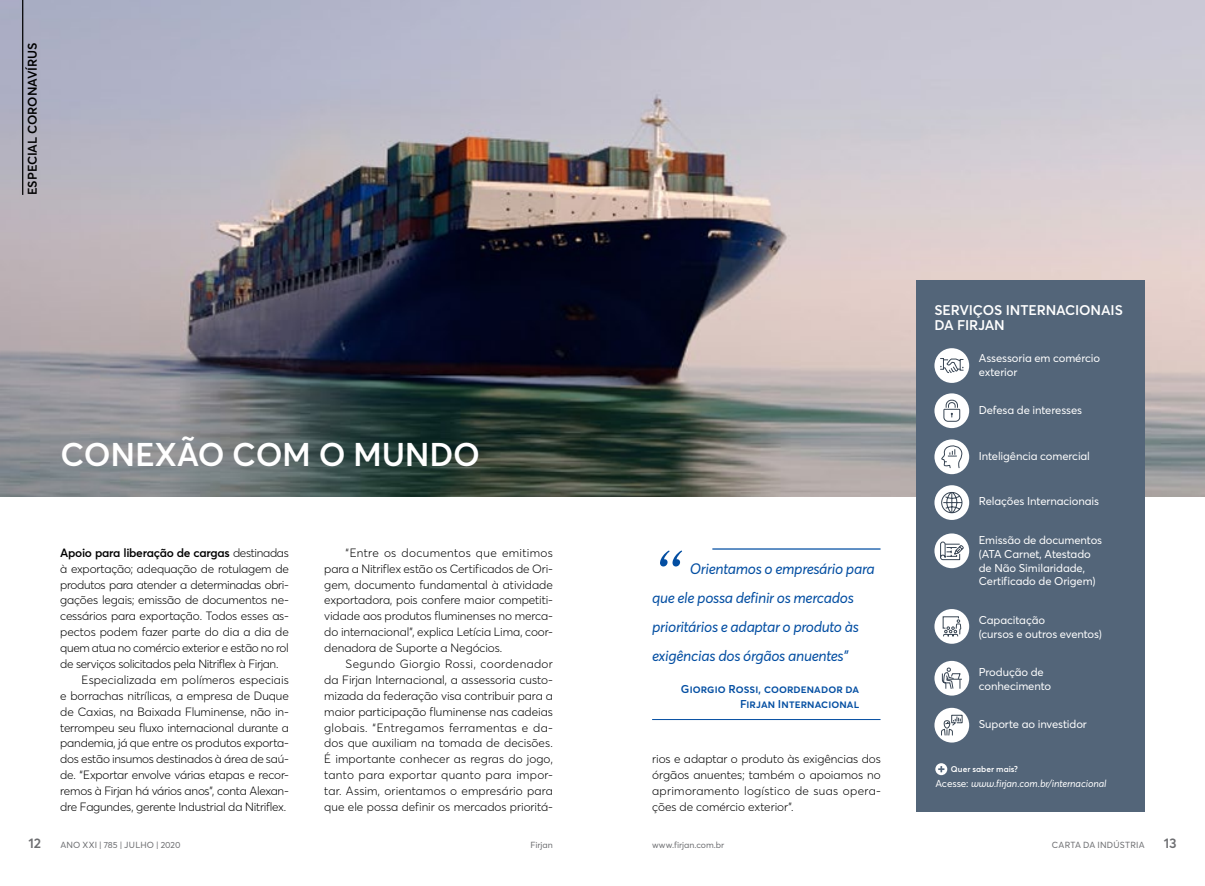
<style>
.page{position:relative;width:1205px;height:886px;background:#fff}
.page>*{position:absolute;margin:0;border:0;box-sizing:border-box;transform-origin:0 0}
.t1{font:italic 75px "Mrs Eaves Just Lig";color:#034ea2}
.t2{font:600 32.5px "Averta";letter-spacing:-.01em;color:#fff}
.t3{font:italic 15px/28.8px "Averta";letter-spacing:-.02em;color:#034ea2}
.t4{font:600 13.88px/15.8px "Averta";letter-spacing:-.01em;color:#fff}
.t5{font:600 13.75px "Averta";color:#6d6e71}
.t6{font:600 12.5px "Averta";letter-spacing:-.01em;color:#000}
.t7{font:300 11.88px/15.9px "Averta";letter-spacing:-.015em;color:#000;text-align:justify}
.t8{font:600 11.88px "Averta";letter-spacing:-.03em;color:#000}
.t9{font:300 11.88px "Averta";letter-spacing:.01em;color:#000}
.t10{font:11.25px/13.8px "Averta";letter-spacing:-.01em;color:#fff}
.t11{font:600 11.25px/15px "Averta";letter-spacing:.01em;color:#034ea2;text-align:right}
.t12{font:italic 10px "Averta";letter-spacing:-.01em;color:#fff}
.t13{font:8.75px "Averta";letter-spacing:.015em;color:#6d6e71}
.t14{font:600 8.25px "Averta";color:#fff}
.s1{font-weight:300}
.s2{font-style:normal}
</style>
<div class="page">
<img style="left:0;top:0;width:1205px;height:496px">
<div style="left:916px;top:280px;width:228px;height:531px;background:#536579"></div>
<hr style="left:22px;top:0;width:1px;height:195px;background:#000">
<div style="left:934px;top:348px;width:35px;height:35px;background:#fff;border-radius:50%"></div>
<svg style="left:940px;top:358px;width:24px;height:15px"></svg>
<div style="left:934px;top:533px;width:35px;height:35px;background:#fff;border-radius:50%"></div>
<svg style="left:940px;top:541px;width:24px;height:20px"></svg>
<div style="left:934px;top:708px;width:35px;height:34px;background:#fff;border-radius:50%"></div>
<svg style="left:941px;top:714px;width:22px;height:22px"></svg>
<div style="left:934px;top:439px;width:35px;height:35px;background:#fff;border-radius:50%"></div>
<svg style="left:941px;top:444px;width:23px;height:25px"></svg>
<div style="left:934px;top:393px;width:35px;height:35px;background:#fff;border-radius:50%"></div>
<svg style="left:943px;top:399px;width:18px;height:23px"></svg>
<div style="left:934px;top:485px;width:35px;height:35px;background:#fff;border-radius:50%"></div>
<svg style="left:941px;top:492px;width:22px;height:22px"></svg>
<div style="left:934px;top:661px;width:35px;height:34px;background:#fff;border-radius:50%"></div>
<svg style="left:941px;top:667px;width:21px;height:22px"></svg>
<svg style="left:935px;top:763px;width:12px;height:12px"></svg>
<hr style="left:712px;top:548px;width:168px;height:2px;background:#034ea2">
<hr style="left:652px;top:719px;width:228px;height:1px;background:#034ea2">
<div style="left:934px;top:609px;width:35px;height:35px;background:#fff;border-radius:50%"></div>
<svg style="left:942px;top:609px;width:20px;height:35px"></svg>
<p class="t6" style="left:24px;top:195px;width:154px;rotate:-90deg">ESPECIAL CORONAVÍRUS</p>
<h2 class="t2" style="left:60px;top:432px;width:421px">CONEXÃO COM O MUNDO</h2>
<p class="t8" style="left:60px;top:544px;width:230px">Apoio para liberação de cargas <span class="s1">destinadas</span></p>
<p class="t7" style="left:60px;top:560px;width:230px">à exportação; adequação de rotulagem de</p>
<p class="t7" style="left:60px;top:576px;width:230px">produtos para atender a determinadas obri-</p>
<p class="t7" style="left:60px;top:592px;width:230px">gações legais; emissão de documentos ne-</p>
<p class="t7" style="left:60px;top:608px;width:230px">cessários para exportação. Todos esses as-</p>
<p class="t7" style="left:60px;top:624px;width:230px">pectos podem fazer parte do dia a dia de</p>
<p class="t7" style="left:60px;top:639px;width:230px">quem atua no comércio exterior e estão no rol</p>
<p class="t7" style="left:60px;top:655px;width:220px">de serviços solicitados pela Nitriflex à Firjan.</p>
<p class="t9" style="left:81px;top:671px;width:209px">Especializada em polímeros especiais</p>
<p class="t7" style="left:60px;top:687px;width:230px">e borrachas nitrílicas, a empresa de Duque</p>
<p class="t7" style="left:60px;top:703px;width:230px">de Caxias, na Baixada Fluminense, não in-</p>
<p class="t7" style="left:60px;top:719px;width:230px">terrompeu seu fluxo internacional durante a</p>
<p class="t7" style="left:60px;top:735px;width:230px">pandemia, já que entre os produtos exporta-</p>
<p class="t7" style="left:60px;top:751px;width:230px">dos estão insumos destinados à área de saú-</p>
<p class="t7" style="left:60px;top:766px;width:230px">de. “Exportar envolve várias etapas e recor-</p>
<p class="t7" style="left:60px;top:782px;width:230px">remos à Firjan há vários anos”, conta Alexan-</p>
<p class="t7" style="left:60px;top:798px;width:228px">dre Fagundes, gerente Industrial da Nitriflex.</p>
<p class="t7" style="left:324px;top:544px;width:230px;text-indent:21px">“Entre os documentos que emitimos para a Nitriflex estão os Certificados de Ori&shy;gem, documento fundamental à atividade exportadora, pois confere maior competiti&shy;vidade aos produtos fluminenses no merca&shy;do internacional”, explica Letícia Lima, coor&shy;denadora de Suporte a Negócios.</p>
<p class="t7" style="left:324px;top:655px;width:230px;text-indent:21px">Segundo Giorgio Rossi, coordenador da Firjan Internacional, a assessoria custo&shy;mizada da federação visa contribuir para a maior participação fluminense nas cadeias globais. “Entregamos ferramentas e da&shy;dos que auxiliam na tomada de decisões.<br>É importante conhecer as regras do jogo, tanto para exportar quanto para impor&shy;tar. Assim, orientamos o empresário para que ele possa definir os mercados prioritá-</p>
<h1 class="t1" style="left:652px;top:544px;width:29px">“</h1>
<p class="t3" style="left:652px;top:555px;width:224px;text-indent:38px">Orientamos o empresário para que ele possa definir os mercados prioritários e adaptar o produto às exigências dos órgãos anuentes”</p>
<p class="t11" style="left:681px;top:681px;width:180px">Giorgio Rossi, coordenador da<br>Firjan Internacional</p>
<p class="t7" style="left:652px;top:750px;width:230px">rios e adaptar o produto às exigências dos órgãos anuentes; também o apoiamos no aprimoramento logístico de suas opera&shy;ções de comércio exterior”.</p>
<p class="t4" style="left:934px;top:301px;width:183px">SERVIÇOS INTERNACIONAis dafirjan</p>
<p class="t10" style="left:979px;top:351px;width:123px">Assessoria em comércio exterior</p>
<p class="t10" style="left:979px;top:403px;width:105px">Defesa de interesses</p>
<p class="t10" style="left:979px;top:448px;width:113px">Inteligência comercial</p>
<p class="t10" style="left:979px;top:494px;width:122px">Relações Internacionais</p>
<p class="t10" style="left:979px;top:533px;width:125px">Emissão de documentos (ATA Carnet, Atestado de Não Similaridade,<br>Certificado de Origem)</p>
<p class="t10" style="left:979px;top:612px;width:125px">Capacitação<br>(cursos e outros eventos)</p>
<p class="t10" style="left:979px;top:665px;width:74px">Produção de conhecimento</p>
<p class="t10" style="left:979px;top:717px;width:110px">Suporte ao investidor</p>
<p class="t14" style="left:951px;top:763px;width:69px">Quer saber mais?</p>
<p class="t12" style="left:935px;top:776px;width:173px"><span class="s2">Acesse:</span> www.firjan.com.br/internacional</p>
<p class="t5" style="left:28px;top:833px;width:14px">12</p>
<p class="t13" style="left:60px;top:839px;width:122px">ANO XXI | 785 | juLhO | 2020</p>
<p class="t13" style="left:530px;top:839px;width:24px">Firjan</p>
<p class="t13" style="left:652px;top:838px;width:74px">www.firjan.com.br</p>
<p class="t13" style="left:1052px;top:839px;width:94px">CARTA DA INDÚSTRIA</p>
<p class="t5" style="left:1163px;top:833px;width:15px">13</p>
</div>
